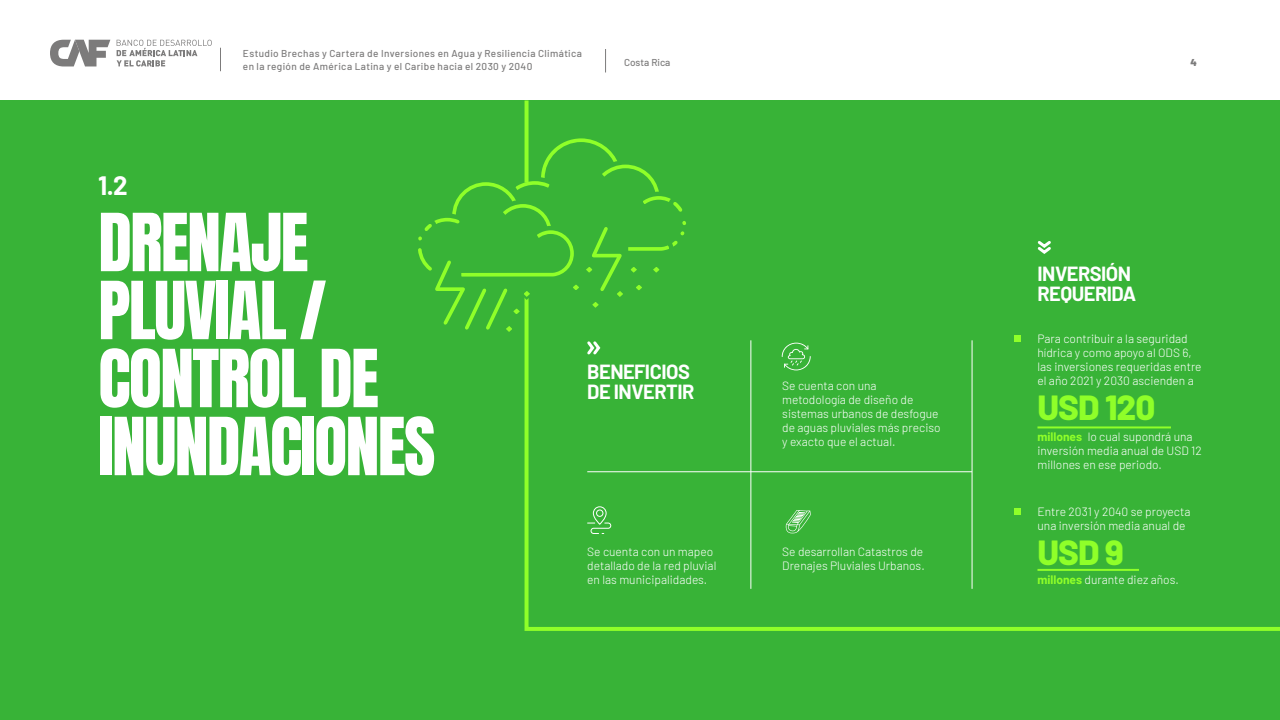
<style>
.page{position:relative;width:1280px;height:720px;background:#fff}
.page>*{position:absolute;margin:0;border:0;box-sizing:border-box;transform-origin:0 0}
.t1{font:68px/68px "Anton";letter-spacing:-.025em;color:#fff}
.t2{font:800 34.8px "Barlow";letter-spacing:-.025em;color:#8fff29}
.t3{font:700 26px "Barlow";color:#fff}
.t4{font:700 20px/20px "Barlow";letter-spacing:-.025em;color:#fff}
.t5{font:300 12px/14px "Barlow";color:#fff}
.t6{font:500 10px/13px "Barlow";letter-spacing:.035em;color:#7c7b7b}
.t7{font:500 10px "Barlow";color:#7c7b7b}
.t8{font:900 10px "Barlow";color:#7c7b7b}
.s1{font-weight:700;color:#8fff29}
.s2{font-weight:800;color:#38b337}
</style>
<div class="page">
<div style="left:0;top:100px;width:1280px;height:620px;background:#38b337"></div>
<svg style="left:524px;top:340px;width:756px;height:291px"></svg>
<svg style="left:220px;top:48px;width:1px;height:23px"></svg>
<svg style="left:605px;top:49px;width:1px;height:23px"></svg>
<svg style="left:50px;top:40px;width:60px;height:26px"></svg>
<svg style="left:117px;top:40px;width:95px;height:26px"></svg>
<hr style="left:750px;top:340px;width:1px;height:249px;background:#fff">
<hr style="left:972px;top:340px;width:1px;height:249px;background:#fff">
<hr style="left:587px;top:471px;width:385px;height:1px;background:#fff">
<svg style="left:418px;top:132px;width:275px;height:225px"></svg>
<svg style="left:525px;top:100px;width:4px;height:83px"></svg>
<svg style="left:1037px;top:241px;width:14px;height:13px"></svg>
<hr style="left:1037px;top:569px;width:102px;height:2px;background:#8fff29">
<div style="left:1014px;top:508px;width:7px;height:7px;background:#8fff29"></div>
<hr style="left:1037px;top:426px;width:134px;height:2px;background:#8fff29">
<div style="left:1014px;top:335px;width:7px;height:7px;background:#8fff29"></div>
<svg style="left:587px;top:506px;width:24px;height:28px"></svg>
<svg style="left:782px;top:343px;width:29px;height:27px"></svg>
<svg style="left:786px;top:510px;width:25px;height:23px"></svg>
<h3 class="t3" style="left:98px;top:166px;width:31px">1.2</h3>
<p class="t6" style="left:243px;top:46px;width:341px">Estudio Brechas y Cartera de Inversiones en Agua y Resiliencia Climática en la región de América Latina y el Caribe hacia el 2030 y 2040</p>
<p class="t7" style="left:624px;top:55px;width:48px">Costa Rica</p>
<p class="t8" style="left:1191px;top:54px;width:8px">4</p>
<h1 class="t1" style="left:98px;top:214px;width:339px">DRENAJE<br>PLUVIAL /<br>CONTROL DE<br>INUNDACIONES</h1>
<h3 class="t4" style="left:587px;top:361px;width:109px">BENEFICIOS<br>DE INVERTIR</h3>
<p class="t5" style="left:587px;top:543px;width:131px">Se cuenta con un mapeo detallado de la red pluvial en las municipalidades.</p>
<p class="t5" style="left:782px;top:378px;width:160px">Se cuenta con una metodología de diseño de sistemas urbanos de desfogue de aguas pluviales más preciso y exacto que el actual.</p>
<p class="t5" style="left:782px;top:543px;width:144px">Se desarrollan Catastros de<br>Drenajes Pluviales Urbanos.</p>
<h3 class="t4" style="left:1037px;top:262px;width:100px">INVERSIÓN<br>REQUERIDA</h3>
<p class="t5" style="left:1037px;top:330px;width:166px">Para contribuir a la seguridad hídrica y como apoyo al ODS 6, las inversiones requeridas entre el año 2021 y 2030 ascienden a</p>
<h2 class="t2" style="left:1037px;top:382px;width:119px">USD 120</h2>
<p class="t5" style="left:1037px;top:429px;width:166px"><span class="s1">millones</span><span class="s2">,</span> lo cual supondrá una inversión media anual de USD 12 millones en ese periodo.</p>
<p class="t5" style="left:1037px;top:504px;width:155px">Entre 2031 y 2040 se proyecta una inversión media anual de</p>
<h2 class="t2" style="left:1037px;top:526px;width:88px">USD 9</h2>
<p class="t5" style="left:1037px;top:571px;width:143px"><span class="s1">millones</span> durante diez años.</p>
</div>
